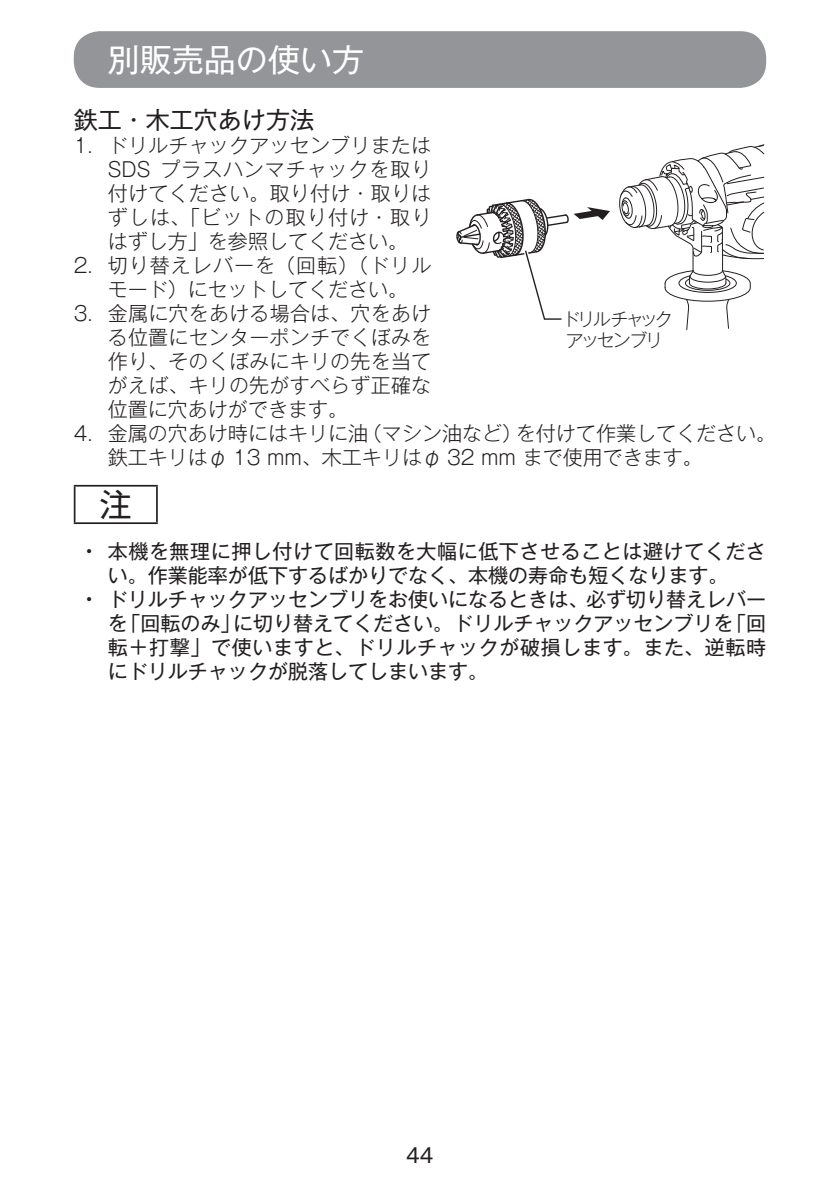
<style>
.page{position:relative;width:840px;height:1191px;background:#fff}
.page>*{position:absolute;margin:0;border:0;box-sizing:border-box;transform-origin:0 0}
.t1{font:32px "Gothic MB101 Pro";color:#fff}
.t2{font:32px "Gothic MB101 Pro";color:#231f20}
.t3{font:24px "Gothic MB101 Pro";color:#231f20}
.t4{font:300 20px/24px "Gothic MB101 Pro";color:#231f20;text-align:justify}
.t5{font:20px/24px "Gothic MB101 Pro";letter-spacing:.03em;color:#231f20}
.t6{font:300 18px/21.6px "Gothic MB101 Pro";letter-spacing:-.135em;color:#231f20}
.s1{font-weight:500}
</style>
<div class="page">
<div style="left:74px;top:31px;width:691px;height:57px;background:#939598;border-radius:26px"></div>
<hr style="left:74px;top:485px;width:84px;height:1px;background:#231f20">
<hr style="left:74px;top:486px;width:1px;height:36px;background:#231f20">
<hr style="left:156px;top:486px;width:2px;height:36px;background:#231f20">
<hr style="left:74px;top:522px;width:84px;height:2px;background:#231f20">
<svg style="left:619px;top:144px;width:145px;height:186px"></svg>
<svg style="left:456px;top:198px;width:153px;height:122px"></svg>
<h1 class="t1" style="left:108px;top:33px;width:258px">別販売品の使い方</h1>
<p class="t3" style="left:74px;top:100px;width:241px">鉄工・木工穴あけ方法</p>
<p class="t4" style="left:108px;top:131px;width:325px;text-indent:-34px">1. ドリルチャックアッセンブリまたはSDS プラスハンマチャックを取り付けてください。取り付け・取りはずしは、「ビットの取り付け・取りはずし方」を参照してください。</p>
<p class="t4" style="left:74px;top:251px;width:359px;text-align:center">2. 切り替えレバーを（回転）（ドリルモード）にセットしてください。</p>
<p class="t4" style="left:108px;top:299px;width:325px;text-indent:-34px">3. 金属に穴をあける場合は、穴をあける位置にセンターポンチでくぼみを作り、そのくぼみにキリの先を当てがえば、キリの先がすべらず正確な位置に穴あけができます。</p>
<p class="t4" style="left:108px;top:419px;width:669px;text-indent:-34px">4. 金属の穴あけ時にはキリに油（マシン油など）を付けて作業してください。鉄工キリはφ 13 mm、木工キリはφ 32 mm まで使用できます。</p>
<h1 class="t2" style="left:100px;top:478px;width:33px">注</h1>
<p class="t5" style="left:108px;top:536px;width:659px;text-indent:-23px"><span class="s1">•</span> 本機を無理に押し付けて回転数を大幅に低下させることは避けてください。作業能率が低下するばかりでなく、本機の寿命も短くなります。</p>
<p class="t5" style="left:108px;top:584px;width:659px;text-align:justify;text-indent:-23px"><span class="s1">•</span> ドリルチャックアッセンブリをお使いになるときは、必ず切り替えレバーを「回転のみ」に切り替えてください。ドリルチャックアッセンブリを「回転＋打撃」で使いますと、ドリルチャックが破損します。また、逆転時にドリルチャックが脱落してしまいます。</p>
<p class="t6" style="left:561px;top:305px;width:112px">ドリルチャックアッセンブリ</p>
<p class="t5" style="left:406px;top:1140px;width:29px">44</p>
</div>
